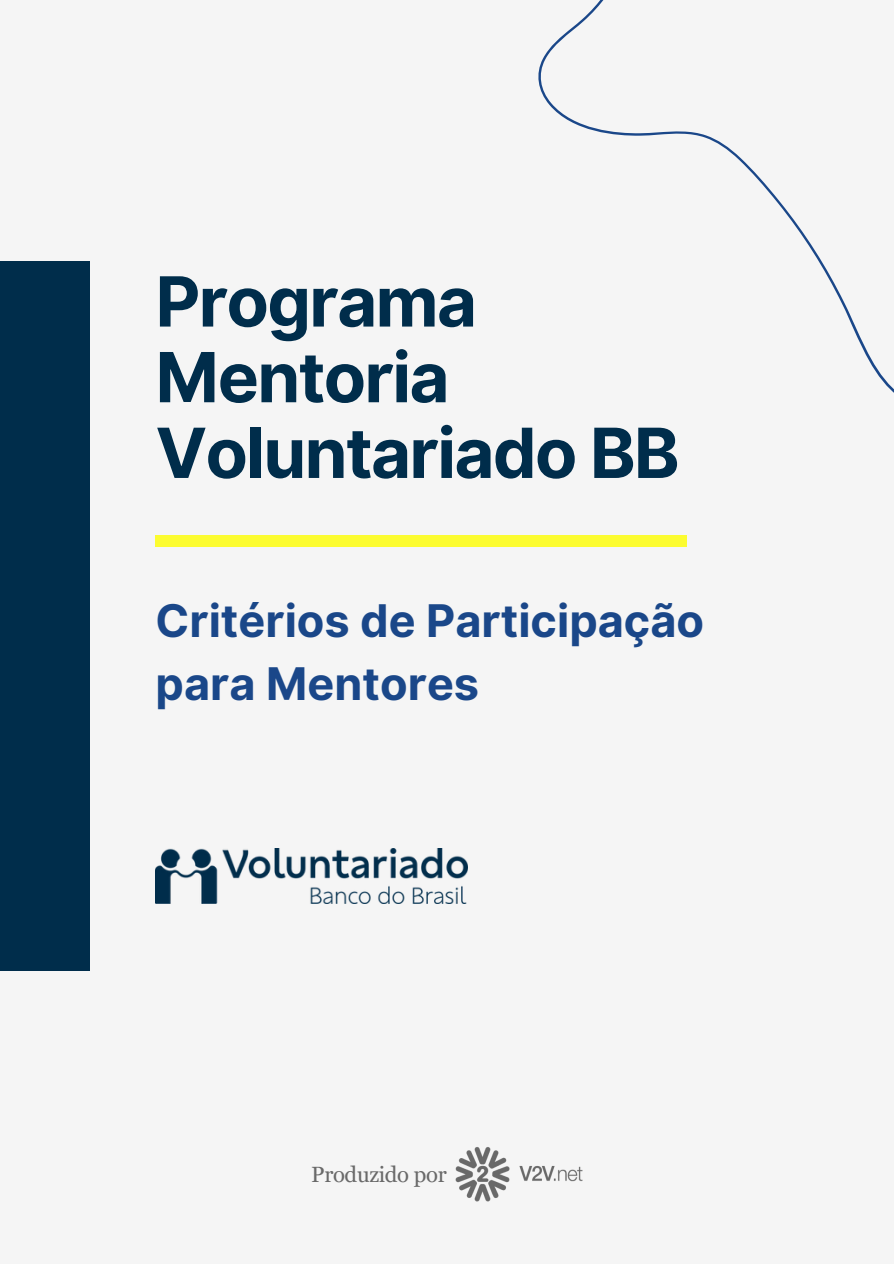
<style>
.page{position:relative;width:894px;height:1264px;background:#fff}
.page>*{position:absolute;margin:0;border:0;box-sizing:border-box;transform-origin:0 0}
.t1{font:700 69.15px/75.6px "Inter";letter-spacing:-.025em;color:#002d4b}
.t2{font:700 45px/63px "Inter";color:#1a4789}
.t3{font:22.05px "Georgia Pro";letter-spacing:-.015em;color:#696969}
</style>
<div class="page">
<div style="left:0;top:0;width:893px;height:1263px;background:#f5f5f5"></div>
<div style="left:0;top:261px;width:89px;height:709px;background:#002d4b"></div>
<img style="left:455px;top:1147px;width:127px;height:54px">
<img style="left:155px;top:848px;width:312px;height:55px">
<svg style="left:538px;top:0;width:355px;height:392px"></svg>
<div style="left:155px;top:534px;width:532px;height:12px;background:#fcfc30"></div>
<p class="t1" style="left:155px;top:263px;width:323px">Programa<br>Mentoria</p>
<p class="t1" style="left:155px;top:415px;width:525px">Voluntariado BB</p>
<h2 class="t2" style="left:155px;top:589px;width:550px">Critérios de Participação para Mentores</h2>
<h1 class="t3" style="left:311px;top:1161px;width:137px">Produzido por</h1>
</div>
